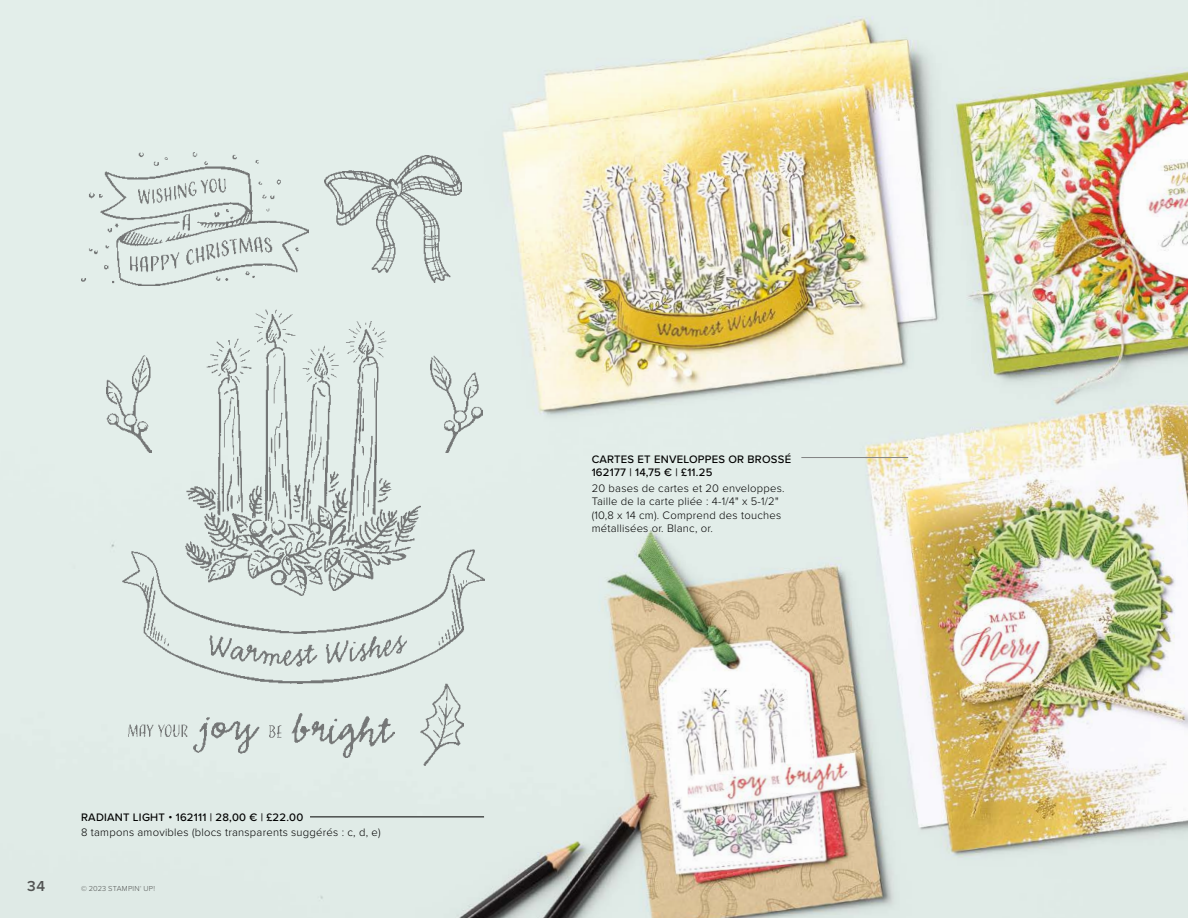
<style>
.page{position:relative;width:1188px;height:918px;background:#fff}
.page>*{position:absolute;margin:0;border:0;box-sizing:border-box;transform-origin:0 0}
.t1{font:600 15px "Proxima Nova";color:#525453}
.t2{font:300 11.25px/13.5px "Proxima Nova";letter-spacing:.02em;color:#000}
.t3{font:500 11.25px/13.5px "Proxima Nova";letter-spacing:.02em;color:#000}
.t4{font:300 7.5px "Proxima Nova";letter-spacing:.03em;color:#525453}
.s1{font-family:"Proxima Nova T";font-weight:100}
</style>
<div class="page">
<img style="left:0;top:0;width:1188px;height:918px">
<img style="left:431px;top:356px;width:51px;height:96px">
<img style="left:106px;top:355px;width:45px;height:98px">
<img style="left:324px;top:156px;width:137px;height:126px">
<img style="left:420px;top:683px;width:44px;height:82px">
<img style="left:186px;top:309px;width:235px;height:241px">
<img style="left:81px;top:153px;width:228px;height:133px">
<img style="left:129px;top:713px;width:265px;height:45px">
<img style="left:123px;top:550px;width:361px;height:133px">
<hr style="left:310px;top:817px;width:174px;height:1px;background:#000">
<hr style="left:801px;top:457px;width:107px;height:1px;background:#818282">
<p class="t3" style="left:81px;top:810px;width:224px">RADIANT LIGHT • 162111 | 28,00 € | £22.00</p>
<p class="t2" style="left:81px;top:825px;width:301px">8 tampons amovibles (blocs transparents suggérés : c, d, e)</p>
<h1 class="t1" style="left:27px;top:875px;width:20px">34</h1>
<p class="t4" style="left:81px;top:883px;width:76px">© 2023 STAMPIN<span class="s1">'</span> UP!</p>
<p class="t3" style="left:592px;top:452px;width:201px">CARTES ET ENVELOPPES OR BROSSÉ<br>162177 | 14,75 € | £11.25</p>
<p class="t2" style="left:592px;top:481px;width:194px">20 bases de cartes et 20 enveloppes.<br>Taille de la carte pliée : 4-1/4" x 5-1/2" (10,8 x 14 cm). Comprend des touches métallisées or. Blanc, or.</p>
</div>
